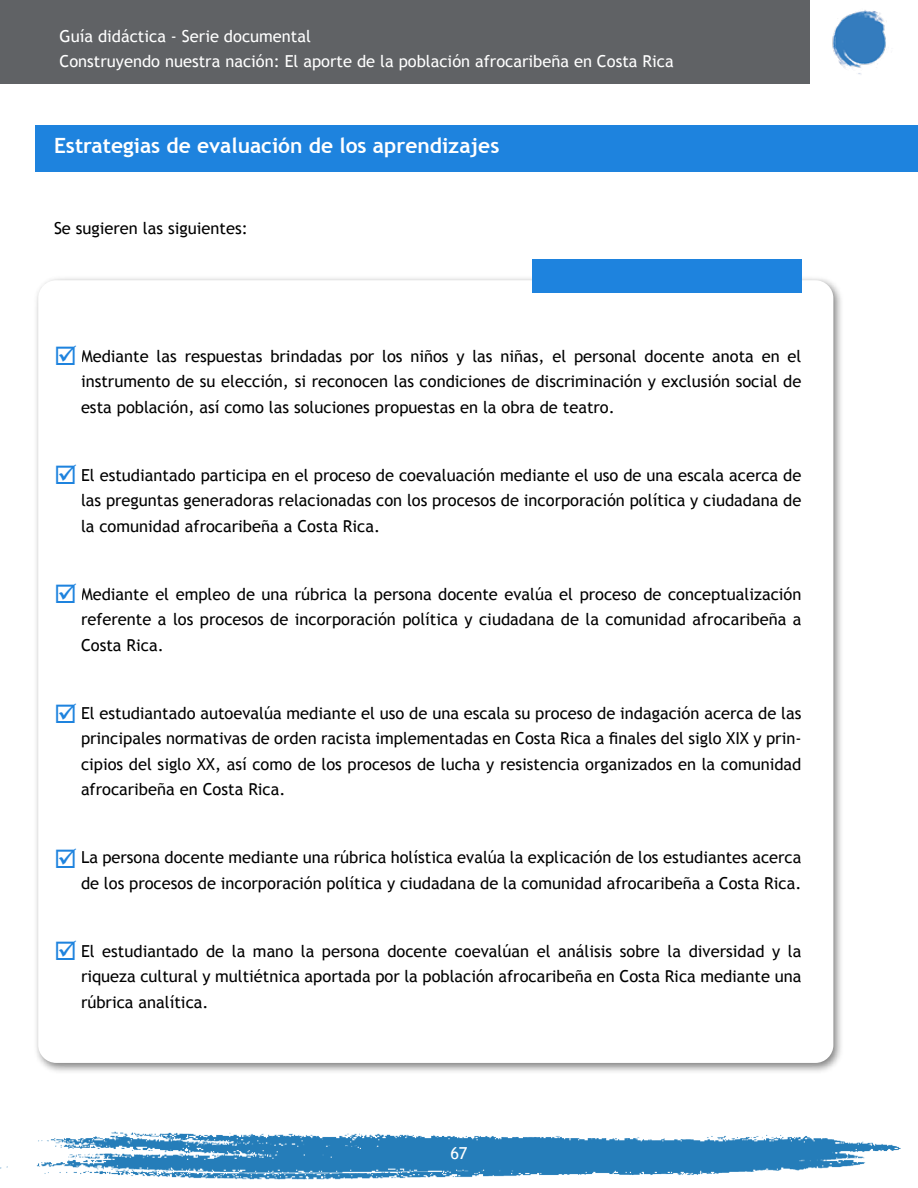
<style>
.page{position:relative;width:918px;height:1188px;background:#fff}
.page>*{position:absolute;margin:0;border:0;box-sizing:border-box;transform-origin:0 0}
.Titulo_boletin{font:700 21px "Trebuchet MS";color:#fff}
.Texto_boletin_sin_sa{font:16.5px/25.5px "Trebuchet MS";color:#000;text-align:justify}
.t1{font:16.5px/25.5px "Trebuchet MS";color:#fff}
</style>
<div class="page">
<img style="left:0;top:1131px;width:901px;height:49px">
<div style="left:33px;top:275px;width:812px;height:799px;background:#000;opacity:.5"></div>
<div style="left:38px;top:280px;width:795px;height:783px;background:#fff;border-radius:18px"></div>
<div style="left:0;top:0;width:810px;height:84px;background:#606265"></div>
<div style="left:35px;top:125px;width:883px;height:47px;background:#1e83de"></div>
<img style="left:832px;top:10px;width:54px;height:65px">
<div style="left:532px;top:259px;width:269px;height:33px;background:#1e83de"></div>
<p class="t1" style="left:60px;top:23px;width:616px">Guía didáctica - Serie documental<br>Construyendo nuestra nación: El aporte de la población afrocaribeña en Costa Rica</p>
<p class="Titulo_boletin" style="left:54px;top:133px;width:447px">Estrategias de evaluación de los aprendizajes</p>
<p class="Texto_boletin_sin_sa" style="left:54px;top:216px;width:195px">Se sugieren las siguientes:</p>
<p class="Texto_boletin_sin_sa" style="left:81px;top:343px;width:722px;text-indent:-27px">• Mediante las respuestas brindadas por los niños y las niñas, el personal docente anota en el instrumento de su elección, si reconocen las condiciones de discriminación y exclusión social de esta población, así como las soluciones propuestas en la obra de teatro.</p>
<p class="Texto_boletin_sin_sa" style="left:81px;top:462px;width:722px;text-indent:-27px">• El estudiantado participa en el proceso de coevaluación mediante el uso de una escala acerca de las preguntas generadoras relacionadas con los procesos de incorporación política y ciudadana de la comunidad afrocaribeña a Costa Rica.</p>
<p class="Texto_boletin_sin_sa" style="left:81px;top:581px;width:722px;text-indent:-27px">• Mediante el empleo de una rúbrica la persona docente evalúa el proceso de conceptualización referente a los procesos de incorporación política y ciudadana de la comunidad afrocaribeña a Costa Rica.</p>
<p class="Texto_boletin_sin_sa" style="left:81px;top:700px;width:722px;text-indent:-27px">• El estudiantado autoevalúa mediante el uso de una escala su proceso de indagación acerca de las principales normativas de orden racista implementadas en Costa Rica a finales del siglo XIX y prin&shy;cipios del siglo XX, así como de los procesos de lucha y resistencia organizados en la comunidad afrocaribeña en Costa Rica.</p>
<p class="Texto_boletin_sin_sa" style="left:54px;top:845px;width:749px;text-align:right">• La persona docente mediante una rúbrica holística evalúa la explicación de los estudiantes acerca de los procesos de incorporación política y ciudadana de la comunidad afrocaribeña a Costa Rica.</p>
<p class="Texto_boletin_sin_sa" style="left:81px;top:938px;width:722px;text-indent:-27px">• El estudiantado de la mano la persona docente coevalúan el análisis sobre la diversidad y la riqueza cultural y multiétnica aportada por la población afrocaribeña en Costa Rica mediante una rúbrica analítica.</p>
<p class="t1" style="left:450px;top:1141px;width:19px">67</p>
</div>
